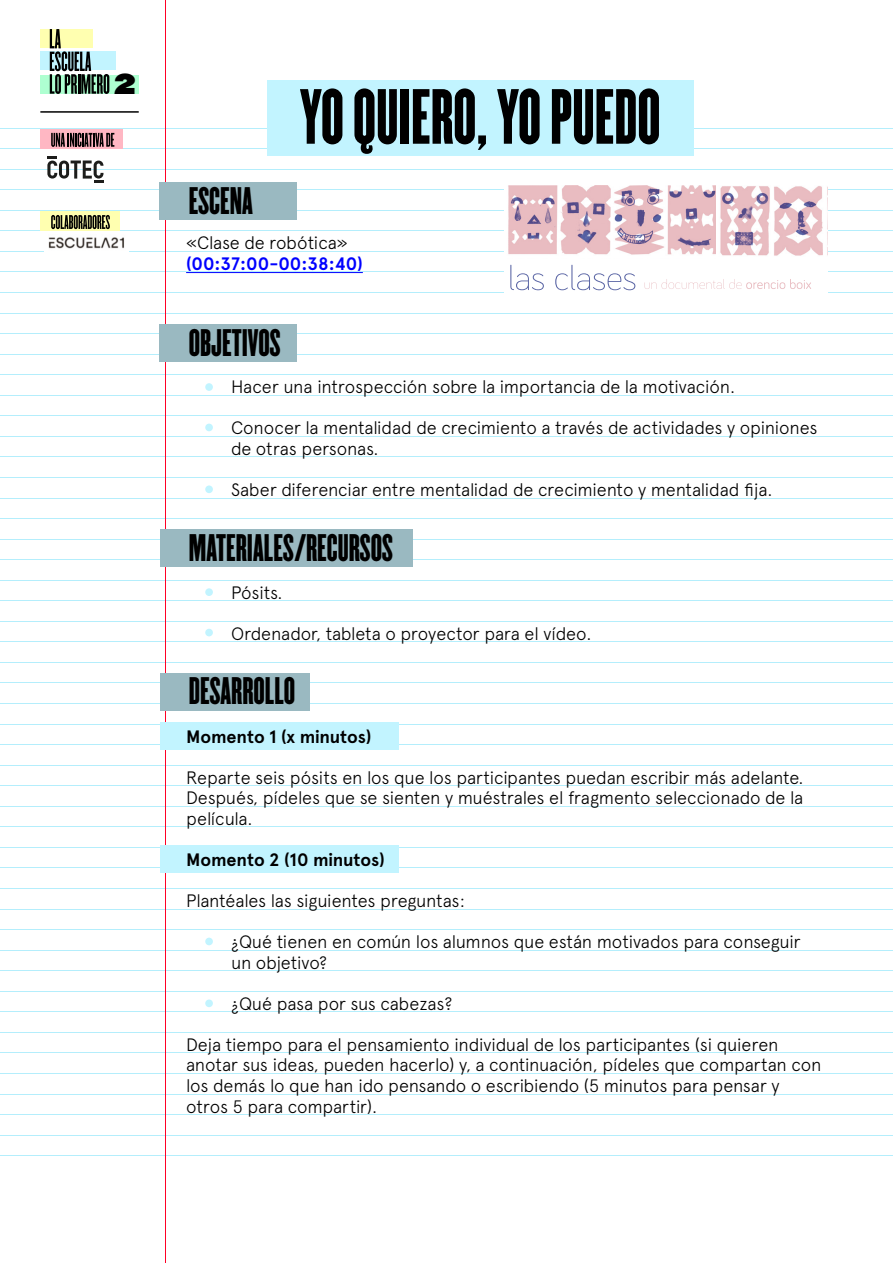
<style>
.page{position:relative;width:893px;height:1263px;background:#fff}
.page>*{position:absolute;margin:0;border:0;box-sizing:border-box;transform-origin:0 0}
.t1{font:68.25px "Champion HTF Featherweight";color:#000}
.t2{font:33.6px "Champion HTF Featherweight";color:#000}
.t3{font:25.05px "Champion HTF Heavyweight";color:#000}
.t4{font:300 18px/20.5px "Apercu";letter-spacing:-.015em;color:#000}
.t5{font:700 18px "Apercu";letter-spacing:-.005em;color:#000}
.t6{font:700 18px "Apercu";color:#00f}
</style>
<div class="page">
<hr style="left:0;top:128px;width:893px;height:1px;background:#b4eefc">
<hr style="left:0;top:148px;width:893px;height:1px;background:#b4eefc">
<hr style="left:0;top:169px;width:893px;height:1px;background:#b4eefc">
<hr style="left:0;top:189px;width:893px;height:1px;background:#b4eefc">
<hr style="left:0;top:210px;width:893px;height:1px;background:#b4eefc">
<hr style="left:0;top:230px;width:893px;height:1px;background:#b4eefc">
<hr style="left:0;top:251px;width:893px;height:1px;background:#b4eefc">
<hr style="left:0;top:272px;width:893px;height:1px;background:#b4eefc">
<hr style="left:0;top:292px;width:893px;height:1px;background:#b4eefc">
<hr style="left:0;top:313px;width:893px;height:1px;background:#b4eefc">
<hr style="left:0;top:333px;width:893px;height:1px;background:#b4eefc">
<hr style="left:0;top:354px;width:893px;height:1px;background:#b4eefc">
<hr style="left:0;top:374px;width:893px;height:1px;background:#b4eefc">
<hr style="left:0;top:395px;width:893px;height:1px;background:#b4eefc">
<hr style="left:0;top:415px;width:893px;height:1px;background:#b4eefc">
<hr style="left:0;top:436px;width:893px;height:1px;background:#b4eefc">
<hr style="left:0;top:456px;width:893px;height:1px;background:#b4eefc">
<hr style="left:0;top:477px;width:893px;height:1px;background:#b4eefc">
<hr style="left:0;top:498px;width:893px;height:1px;background:#b4eefc">
<hr style="left:0;top:518px;width:893px;height:1px;background:#b4eefc">
<hr style="left:0;top:539px;width:893px;height:1px;background:#b4eefc">
<hr style="left:0;top:559px;width:893px;height:1px;background:#b4eefc">
<hr style="left:0;top:580px;width:893px;height:1px;background:#b4eefc">
<hr style="left:0;top:600px;width:893px;height:1px;background:#b4eefc">
<hr style="left:0;top:621px;width:893px;height:1px;background:#b4eefc">
<hr style="left:0;top:641px;width:893px;height:1px;background:#b4eefc">
<hr style="left:0;top:662px;width:893px;height:1px;background:#b4eefc">
<hr style="left:0;top:683px;width:893px;height:1px;background:#b4eefc">
<hr style="left:0;top:703px;width:893px;height:1px;background:#b4eefc">
<hr style="left:0;top:724px;width:893px;height:1px;background:#b4eefc">
<hr style="left:0;top:744px;width:893px;height:1px;background:#b4eefc">
<hr style="left:0;top:765px;width:893px;height:1px;background:#b4eefc">
<hr style="left:0;top:785px;width:893px;height:1px;background:#b4eefc">
<hr style="left:0;top:806px;width:893px;height:1px;background:#b4eefc">
<hr style="left:0;top:826px;width:893px;height:1px;background:#b4eefc">
<hr style="left:0;top:847px;width:893px;height:1px;background:#b4eefc">
<hr style="left:0;top:867px;width:893px;height:1px;background:#b4eefc">
<hr style="left:0;top:888px;width:893px;height:1px;background:#b4eefc">
<hr style="left:0;top:909px;width:893px;height:1px;background:#b4eefc">
<hr style="left:0;top:929px;width:893px;height:1px;background:#b4eefc">
<hr style="left:0;top:950px;width:893px;height:1px;background:#b4eefc">
<hr style="left:0;top:970px;width:893px;height:1px;background:#b4eefc">
<hr style="left:0;top:991px;width:893px;height:1px;background:#b4eefc">
<hr style="left:0;top:1011px;width:893px;height:1px;background:#b4eefc">
<hr style="left:0;top:1032px;width:893px;height:1px;background:#b4eefc">
<hr style="left:0;top:1052px;width:893px;height:1px;background:#b4eefc">
<hr style="left:0;top:1073px;width:893px;height:1px;background:#b4eefc">
<hr style="left:0;top:1094px;width:893px;height:1px;background:#b4eefc">
<hr style="left:0;top:1114px;width:893px;height:1px;background:#b4eefc">
<hr style="left:0;top:1135px;width:893px;height:1px;background:#b4eefc">
<hr style="left:0;top:1155px;width:893px;height:1px;background:#b4eefc">
<hr style="left:165px;top:0;width:1px;height:1263px;background:#ff0025">
<div style="left:160px;top:722px;width:238px;height:28px;background:#c2f4ff"></div>
<div style="left:160px;top:845px;width:238px;height:28px;background:#c2f4ff"></div>
<hr style="left:186px;top:272px;width:177px;height:1px;background:#00f">
<div style="left:267px;top:80px;width:426px;height:75px;background:#c2f4ff"></div>
<div style="left:160px;top:324px;width:137px;height:38px;background:#9ab9c1"></div>
<div style="left:160px;top:182px;width:137px;height:37px;background:#9ab9c1"></div>
<div style="left:160px;top:530px;width:252px;height:37px;background:#9ab9c1"></div>
<div style="left:205px;top:383px;width:8px;height:8px;background:#c2f4ff;border-radius:50%"></div>
<div style="left:205px;top:424px;width:8px;height:7px;background:#c2f4ff;border-radius:50%"></div>
<div style="left:205px;top:485px;width:8px;height:8px;background:#c2f4ff;border-radius:50%"></div>
<div style="left:205px;top:588px;width:8px;height:8px;background:#c2f4ff;border-radius:50%"></div>
<div style="left:205px;top:629px;width:8px;height:7px;background:#c2f4ff;border-radius:50%"></div>
<div style="left:205px;top:938px;width:8px;height:7px;background:#c2f4ff;border-radius:50%"></div>
<div style="left:205px;top:999px;width:8px;height:8px;background:#c2f4ff;border-radius:50%"></div>
<div style="left:160px;top:673px;width:150px;height:37px;background:#9ab9c1"></div>
<img style="left:504px;top:185px;width:213px;height:70px">
<img style="left:717px;top:186px;width:110px;height:70px">
<div style="left:504px;top:259px;width:324px;height:40px;background:#fff"></div>
<svg style="left:510px;top:265px;width:34px;height:25px"></svg>
<svg style="left:555px;top:265px;width:80px;height:25px"></svg>
<svg style="left:645px;top:279px;width:166px;height:10px"></svg>
<div style="left:40px;top:129px;width:83px;height:20px;background:#ffb7c3"></div>
<svg style="left:51px;top:133px;width:63px;height:14px"></svg>
<svg style="left:47px;top:156px;width:56px;height:27px"></svg>
<div style="left:40px;top:212px;width:80px;height:19px;background:#ffffb0"></div>
<svg style="left:51px;top:215px;width:59px;height:14px"></svg>
<div style="left:40px;top:29px;width:52px;height:19px;background:#ffffb0"></div>
<div style="left:40px;top:51px;width:76px;height:19px;background:#c2f4ff"></div>
<div style="left:40px;top:75px;width:99px;height:18px;background:#aeffd1"></div>
<svg style="left:50px;top:29px;width:59px;height:65px"></svg>
<hr style="left:40px;top:111px;width:99px;height:2px;background:#000">
<img style="left:44px;top:237px;width:84px;height:15px">
<h3 class="t3" style="left:114px;top:68px;width:23px">2</h3>
<h2 class="t2" style="left:189px;top:180px;width:66px">ESCENA</h2>
<h1 class="t1" style="left:299px;top:75px;width:362px">YO QUIERO, YO PUEDO</h1>
<p class="t4" style="left:186px;top:233px;width:163px">«Clase de robótica»</p>
<p class="t6" style="left:186px;top:253px;width:178px">(00:37:00-00:38:40)</p>
<h2 class="t2" style="left:189px;top:322px;width:93px">OBJETIVOS</h2>
<p class="t4" style="left:231px;top:376px;width:506px">Hacer una introspección sobre la importancia de la motivación.</p>
<p class="t4" style="left:231px;top:418px;width:588px">Conocer la mentalidad de crecimiento a través de actividades y opiniones de otras personas.</p>
<p class="t4" style="left:231px;top:479px;width:543px">Saber diferenciar entre mentalidad de crecimiento y mentalidad fija.</p>
<h2 class="t2" style="left:189px;top:527px;width:205px">MATERIALES/RECURSOS</h2>
<p class="t4" style="left:231px;top:582px;width:53px">Pósits.</p>
<p class="t4" style="left:231px;top:623px;width:362px">Ordenador, tableta o proyector para el vídeo.</p>
<h2 class="t2" style="left:189px;top:670px;width:108px">DESARROLLO</h2>
<p class="t5" style="left:186px;top:725px;width:187px">Momento 1 (x minutos)</p>
<p class="t4" style="left:186px;top:767px;width:619px;text-align:justify">Reparte seis pósits en los que los participantes puedan escribir más adelante.<br>Después, pídeles que se sienten y muéstrales el fragmento seleccionado de la película.</p>
<p class="t5" style="left:186px;top:849px;width:200px">Momento 2 (10 minutos)</p>
<p class="t4" style="left:186px;top:890px;width:280px">Plantéales las siguientes preguntas:</p>
<p class="t4" style="left:231px;top:931px;width:571px">¿Qué tienen en común los alumnos que están motivados para conseguir un objetivo?</p>
<p class="t4" style="left:231px;top:993px;width:223px">¿Qué pasa por sus cabezas?</p>
<p class="t4" style="left:186px;top:1034px;width:637px">Deja tiempo para el pensamiento individual de los participantes (si quieren anotar sus ideas, pueden hacerlo) y, a continuación, pídeles que compartan con los demás lo que han ido pensando o escribiendo (5 minutos para pensar y otros 5 para compartir).</p>
</div>
